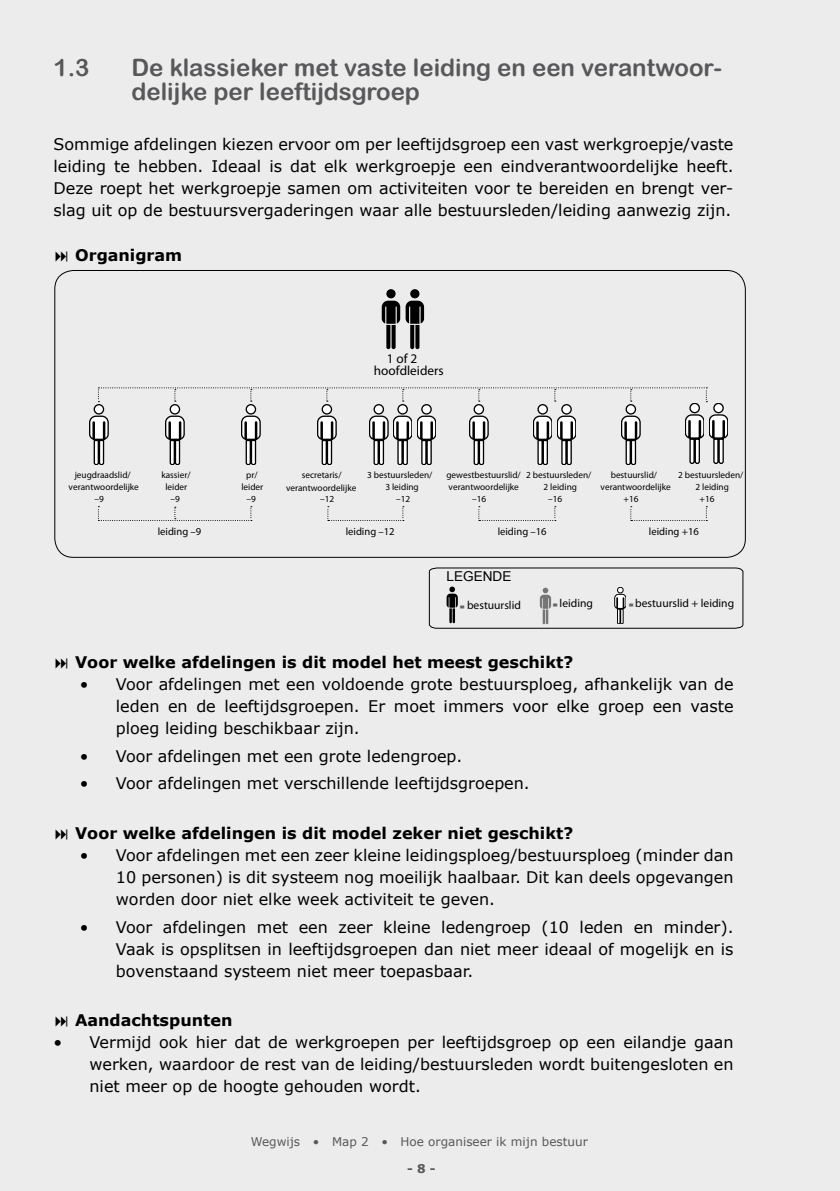
<style>
.page{position:relative;width:840px;height:1191px;background:#fff}
.page>*{position:absolute;margin:0;border:0;box-sizing:border-box;transform-origin:0 0}
.t1{font:24px/24px "Arial Rounded MT Bold";color:#58585a}
.t2{font:16px/22px "Verdana";color:#000;text-align:justify}
.t3{font:700 16px "Verdana";color:#000}
.t4{font:13.6px "Arial";color:#000}
.t5{font:condensed 13.2px/12px "Helvetica Neue LT Std";color:#000}
.t6{font:12px "Verdana";color:#58585a}
.t7{font:700 12px "Verdana";color:#58585a}
.t8{font:condensed 11.6px "Helvetica Neue LT Std";color:#000}
.t9{font:condensed 10.6px "Helvetica Neue LT Std";color:#000}
.t10{font:condensed 9.2px/12px "Helvetica Neue LT Std";color:#000;text-align:center}
.t11{font:8.4px "Arial";color:#000}
</style>
<div class="page">
<div style="left:0;top:0;width:839px;height:1191px;background:#ececed"></div>
<svg style="left:381px;top:289px;width:43px;height:60px"></svg>
<svg style="left:327px;top:506px;width:76px;height:15px"></svg>
<svg style="left:478px;top:506px;width:77px;height:15px"></svg>
<svg style="left:630px;top:506px;width:77px;height:15px"></svg>
<svg style="left:98px;top:506px;width:154px;height:15px"></svg>
<svg style="left:90px;top:387px;width:637px;height:78px"></svg>
<svg style="left:428px;top:567px;width:315px;height:61px"></svg>
<h1 class="t1" style="left:53px;top:55px;width:38px">1.3</h1>
<h1 class="t1" style="left:131px;top:55px;width:591px">De klassieker met vaste leiding en een verantwoor&shy;delijke per leeftijdsgroep</h1>
<p class="t2" style="left:53px;top:133px;width:681px">Sommige afdelingen kiezen ervoor om per leeftijdsgroep een vast werkgroepje/vaste leiding te hebben. Ideaal is dat elk werkgroepje een eindverantwoordelijke heeft.<br>Deze roept het werkgroepje samen om activiteiten voor te bereiden en brengt ver&shy;slag uit op de bestuursvergaderingen waar alle bestuursleden/leiding aanwezig zijn.</p>
<p class="t3" style="left:75px;top:244px;width:109px">Organigram</p>
<p class="t5" style="left:374px;top:352px;width:71px;text-indent:13px">1 of 2 hoofdleiders</p>
<p class="t10" style="left:75px;top:469px;width:57px">jeugdraadslid/</p>
<p class="t10" style="left:69px;top:481px;width:72px">verantwoordelijke</p>
<p class="t10" style="left:94px;top:493px;width:11px">–9</p>
<p class="t10" style="left:161px;top:469px;width:31px">kassier/ leider –9</p>
<p class="t10" style="left:241px;top:469px;width:23px">pr/ leider –9</p>
<p class="t10" style="left:286px;top:469px;width:72px;line-height:12.8px">secretaris/ verantwoordelijke</p>
<p class="t10" style="left:320px;top:493px;width:16px">–12</p>
<p class="t10" style="left:367px;top:469px;width:67px">3 bestuursleden/</p>
<p class="t10" style="left:385px;top:481px;width:35px">3 leiding</p>
<p class="t10" style="left:396px;top:493px;width:16px">–12</p>
<p class="t10" style="left:446px;top:469px;width:76px">gewestbestuurslid/</p>
<p class="t10" style="left:448px;top:481px;width:72px">verantwoordelijke</p>
<p class="t10" style="left:472px;top:493px;width:16px">–16</p>
<p class="t10" style="left:526px;top:469px;width:67px">2 bestuursleden/</p>
<p class="t10" style="left:543px;top:481px;width:35px">2 leiding</p>
<p class="t10" style="left:547px;top:493px;width:16px">–16</p>
<p class="t10" style="left:610px;top:469px;width:48px">bestuurslid/</p>
<p class="t10" style="left:600px;top:481px;width:72px">verantwoordelijke</p>
<p class="t10" style="left:623px;top:493px;width:17px">+16</p>
<p class="t10" style="left:677px;top:469px;width:67px">2 bestuursleden/</p>
<p class="t10" style="left:695px;top:481px;width:35px">2 leiding</p>
<p class="t10" style="left:699px;top:493px;width:17px">+16</p>
<p class="t9" style="left:158px;top:525px;width:45px">leiding –9</p>
<p class="t9" style="left:345px;top:525px;width:50px">leiding –12</p>
<p class="t9" style="left:497px;top:525px;width:50px">leiding –16</p>
<p class="t9" style="left:648px;top:525px;width:51px">leiding +16</p>
<p class="t4" style="left:446px;top:567px;width:66px">LEGENDE</p>
<p class="t11" style="left:459px;top:601px;width:6px">=</p>
<p class="t8" style="left:467px;top:598px;width:55px">bestuurslid</p>
<p class="t8" style="left:559px;top:596px;width:35px">leiding</p>
<p class="t8" style="left:634px;top:596px;width:100px">bestuurslid + leiding</p>
<p class="t11" style="left:552px;top:599px;width:6px">=</p>
<p class="t11" style="left:628px;top:599px;width:6px">=</p>
<p class="t2" style="left:53px;top:1031px;width:10px">•</p>
<p class="t3" style="left:75px;top:652px;width:499px">Voor welke afdelingen is dit model het meest geschikt?</p>
<p class="t2" style="left:116px;top:672px;width:619px">Voor afdelingen met een voldoende grote bestuursploeg, afhankelijk van de leden en de leeftijdsgroepen. Er moet immers voor elke groep een vaste ploeg leiding beschikbaar zijn.</p>
<p class="t2" style="left:116px;top:741px;width:415px;line-height:27.6px">Voor afdelingen met een grote ledengroep.<br>Voor afdelingen met verschillende leeftijdsgroepen.</p>
<p class="t3" style="left:75px;top:823px;width:499px">Voor welke afdelingen is dit model zeker niet geschikt?</p>
<p class="t2" style="left:116px;top:843px;width:619px">Voor afdelingen met een zeer kleine leidingsploeg/bestuursploeg (minder dan 10 personen) is dit systeem nog moeilijk haalbaar. Dit kan deels opgevangen worden door niet elke week activiteit te geven.</p>
<p class="t2" style="left:116px;top:915px;width:619px">Voor afdelingen met een zeer kleine ledengroep (10 leden en minder).<br>Vaak is opsplitsen in leeftijdsgroepen dan niet meer ideaal of mogelijk en is bovenstaand systeem niet meer toepasbaar.</p>
<p class="t3" style="left:75px;top:1010px;width:159px">Aandachtspunten</p>
<p class="t2" style="left:89px;top:1031px;width:645px">Vermijd ook hier dat de werkgroepen per leeftijdsgroep op een eilandje gaan werken, waardoor de rest van de leiding/bestuursleden wordt buitengesloten en niet meer op de hoogte gehouden wordt.</p>
<p class="t2" style="left:80px;top:672px;width:10px">•</p>
<p class="t2" style="left:80px;top:741px;width:10px;line-height:27.6px">• •</p>
<p class="t2" style="left:80px;top:843px;width:10px">•</p>
<p class="t2" style="left:80px;top:915px;width:10px">•</p>
<p class="t6" style="left:251px;top:1133px;width:338px">Wegwijs • Map 2 • Hoe organiseer ik mijn bestuur</p>
<p class="t7" style="left:407px;top:1161px;width:30px">- -</p>
</div>
